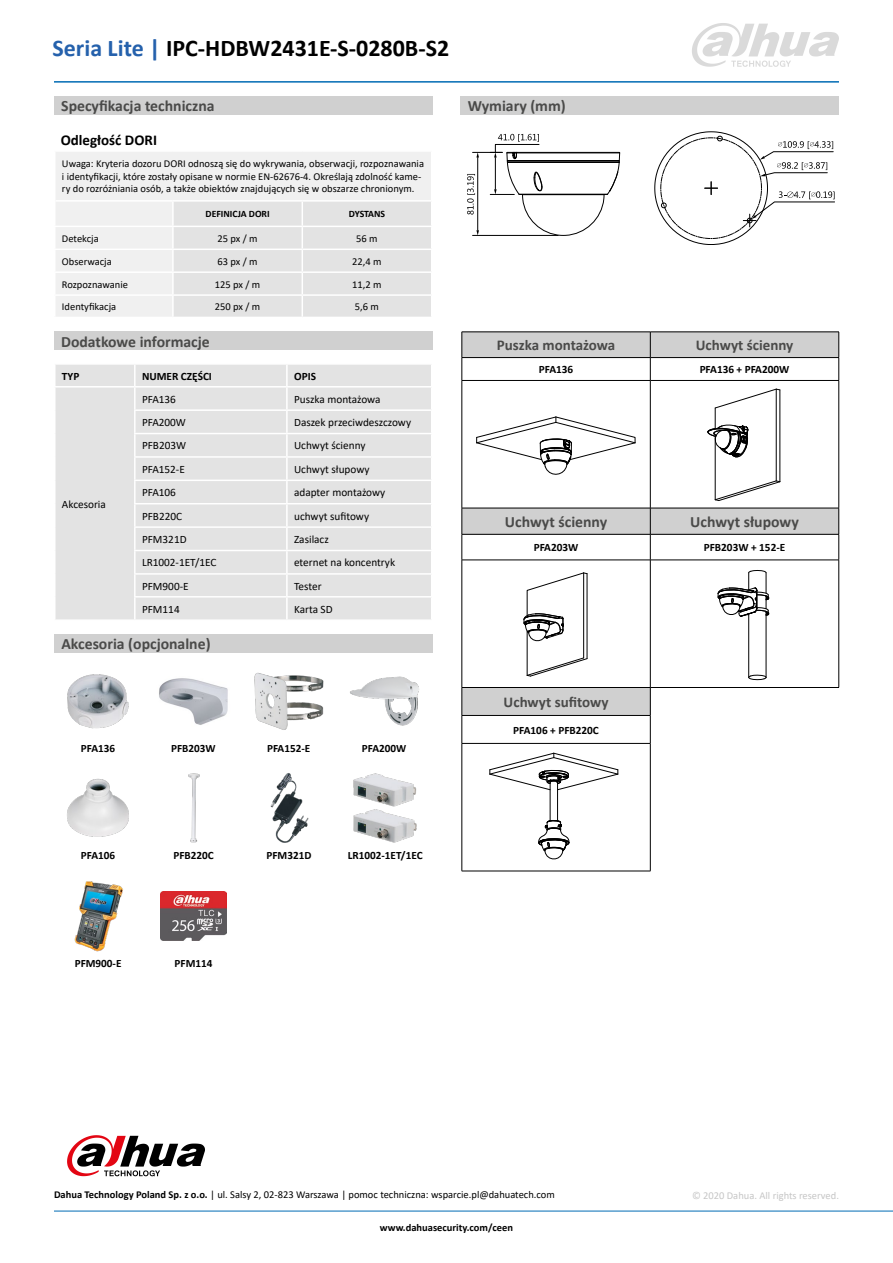
<style>
.page{position:relative;width:893px;height:1263px;background:#fff}
.page>*{position:absolute;margin:0;border:0;box-sizing:border-box;transform-origin:0 0}
.t1{font:700 24px "Calibri";color:#000}
.t2{font:700 15.75px "Calibri";color:#4a4a49}
.t3{font:700 15px "Calibri";color:#4a4a49}
.t4{font:700 15px "Calibri";color:#000}
.t5{font:11.25px "Calibri";color:#000}
.t6{font:700 11.25px "Calibri";color:#000}
.t7{font:10.5px/12.6px "Calibri";color:#000}
.t8{font:10.5px "Calibri";color:#c6c6c6}
.t9{font:700 10.5px "Calibri";color:#000}
.t10{font:700 9.75px "Calibri";color:#000}
.s1{color:#2561ac}
.s2{font-weight:700}
</style>
<div class="page">
<hr style="left:54px;top:81px;width:785px;height:2px;background:#006bb4">
<svg style="left:692px;top:23px;width:147px;height:44px"></svg>
<svg style="left:67px;top:1135px;width:138px;height:41px"></svg>
<hr style="left:54px;top:1211px;width:839px;height:1px;background:#006bb4">
<div style="left:54px;top:634px;width:379px;height:18px;background:#d0d0d0"></div>
<div style="left:460px;top:96px;width:379px;height:18px;background:#d0d0d0"></div>
<svg style="left:655px;top:132px;width:180px;height:113px"></svg>
<svg style="left:467px;top:134px;width:153px;height:102px"></svg>
<img style="left:67px;top:674px;width:62px;height:55px">
<img style="left:159px;top:678px;width:69px;height:47px">
<img style="left:254px;top:672px;width:70px;height:58px">
<img style="left:350px;top:676px;width:69px;height:50px">
<svg style="left:55px;top:365px;width:376px;height:254px;background:#e4e4e4"></svg>
<div style="left:54px;top:332px;width:378px;height:18px;background:#d0d0d0"></div>
<div style="left:462px;top:508px;width:188px;height:26px;background:#d0d0d0"></div>
<div style="left:650px;top:508px;width:189px;height:26px;background:#d0d0d0"></div>
<div style="left:462px;top:687px;width:188px;height:28px;background:#d0d0d0"></div>
<svg style="left:462px;top:332px;width:377px;height:48px"></svg>
<hr style="left:462px;top:508px;width:188px;height:1px;background:#000">
<hr style="left:650px;top:508px;width:189px;height:1px;background:#000">
<hr style="left:462px;top:534px;width:188px;height:1px;background:#000">
<svg style="left:462px;top:508px;width:1px;height:52px"></svg>
<hr style="left:650px;top:534px;width:189px;height:1px;background:#000">
<svg style="left:650px;top:508px;width:1px;height:52px"></svg>
<svg style="left:838px;top:508px;width:1px;height:52px"></svg>
<hr style="left:462px;top:560px;width:1px;height:127px;background:#000">
<hr style="left:650px;top:560px;width:1px;height:127px;background:#000">
<hr style="left:462px;top:687px;width:188px;height:1px;background:#000">
<hr style="left:650px;top:687px;width:189px;height:1px;background:#000">
<hr style="left:462px;top:715px;width:188px;height:1px;background:#000">
<svg style="left:462px;top:688px;width:1px;height:55px"></svg>
<svg style="left:650px;top:688px;width:1px;height:55px"></svg>
<hr style="left:462px;top:744px;width:1px;height:127px;background:#000">
<hr style="left:650px;top:744px;width:1px;height:127px;background:#000">
<hr style="left:462px;top:871px;width:188px;height:1px;background:#000">
<hr style="left:462px;top:380px;width:188px;height:1px;background:#000">
<hr style="left:462px;top:381px;width:1px;height:127px;background:#000">
<hr style="left:462px;top:560px;width:188px;height:1px;background:#000">
<hr style="left:650px;top:560px;width:189px;height:1px;background:#000">
<hr style="left:462px;top:743px;width:188px;height:1px;background:#000">
<hr style="left:650px;top:380px;width:189px;height:1px;background:#000">
<hr style="left:650px;top:381px;width:1px;height:127px;background:#000">
<hr style="left:838px;top:381px;width:1px;height:127px;background:#000">
<hr style="left:838px;top:560px;width:1px;height:127px;background:#000">
<svg style="left:476px;top:417px;width:159px;height:58px"></svg>
<hr style="left:527px;top:631px;width:1px;height:44px;background:#000">
<hr style="left:583px;top:573px;width:1px;height:85px;background:#000">
<hr style="left:587px;top:574px;width:1px;height:85px;background:#000">
<svg style="left:524px;top:573px;width:63px;height:70px"></svg>
<svg style="left:527px;top:658px;width:60px;height:18px"></svg>
<svg style="left:490px;top:753px;width:129px;height:37px"></svg>
<svg style="left:538px;top:820px;width:32px;height:40px"></svg>
<hr style="left:550px;top:782px;width:1px;height:39px;background:#000">
<hr style="left:557px;top:782px;width:1px;height:39px;background:#000">
<hr style="left:748px;top:614px;width:1px;height:63px;background:#000">
<hr style="left:766px;top:611px;width:1px;height:66px;background:#000">
<svg style="left:748px;top:675px;width:18px;height:5px"></svg>
<svg style="left:717px;top:570px;width:52px;height:47px"></svg>
<hr style="left:780px;top:390px;width:1px;height:92px;background:#000">
<svg style="left:705px;top:389px;width:75px;height:172px"></svg>
<img style="left:67px;top:778px;width:62px;height:59px">
<img style="left:353px;top:773px;width:64px;height:70px">
<img style="left:188px;top:773px;width:12px;height:70px">
<img style="left:74px;top:881px;width:49px;height:70px">
<img style="left:270px;top:773px;width:39px;height:70px">
<img style="left:161px;top:892px;width:66px;height:48px">
<div style="left:56px;top:152px;width:375px;height:142px;background:#f0f0f0"></div>
<div style="left:55px;top:295px;width:118px;height:22px;background:#f0f0f0"></div>
<hr style="left:172px;top:202px;width:2px;height:24px;background:#fff">
<hr style="left:54px;top:226px;width:119px;height:1px;background:#fff">
<hr style="left:172px;top:227px;width:2px;height:22px;background:#fff">
<hr style="left:54px;top:249px;width:119px;height:1px;background:#fff">
<hr style="left:172px;top:250px;width:2px;height:21px;background:#fff">
<hr style="left:54px;top:271px;width:119px;height:2px;background:#fff">
<hr style="left:172px;top:273px;width:2px;height:21px;background:#fff">
<hr style="left:54px;top:294px;width:119px;height:2px;background:#fff">
<hr style="left:54px;top:296px;width:2px;height:21px;background:#fff">
<hr style="left:172px;top:296px;width:2px;height:21px;background:#fff">
<svg style="left:173px;top:202px;width:258px;height:115px;background:#e4e4e4"></svg>
<hr style="left:172px;top:200px;width:130px;height:2px;background:#fff">
<hr style="left:302px;top:200px;width:130px;height:2px;background:#fff">
<hr style="left:56px;top:200px;width:116px;height:2px;background:#fff">
<div style="left:54px;top:96px;width:378px;height:18px;background:#d0d0d0"></div>
<h1 class="t1" style="left:53px;top:31px;width:398px"><span class="s1">Seria Lite |</span> IPC-HDBW2431E-S-0280B-S2</h1>
<h2 class="t2" style="left:61px;top:95px;width:155px">Specyfikacja techniczna</h2>
<h3 class="t4" style="left:61px;top:129px;width:98px">Odległość DORI</h3>
<p class="t7" style="left:62px;top:157px;width:364px">Uwaga: Kryteria dozoru DORI odnoszą się do wykrywania, obserwacji, rozpoznawania i identyfikacji, które zostały opisane w normie EN-62676-4. Określają zdolność kame&shy;ry do rozróżniania osób, a także obiektów znajdujących się w obszarze chronionym.</p>
<p class="t10" style="left:206px;top:207px;width:66px">DEFINICJA DORI</p>
<p class="t10" style="left:349px;top:207px;width:38px">DYSTANS</p>
<p class="t7" style="left:62px;top:232px;width:38px">Detekcja</p>
<p class="t7" style="left:218px;top:232px;width:42px">25 px / m</p>
<p class="t7" style="left:356px;top:232px;width:23px">56 m</p>
<p class="t7" style="left:62px;top:255px;width:51px">Obserwacja</p>
<p class="t7" style="left:218px;top:255px;width:42px">63 px / m</p>
<p class="t7" style="left:352px;top:255px;width:31px">22,4 m</p>
<p class="t7" style="left:62px;top:277px;width:68px">Rozpoznawanie</p>
<p class="t7" style="left:215px;top:277px;width:47px">125 px / m</p>
<p class="t7" style="left:352px;top:277px;width:31px">11,2 m</p>
<p class="t7" style="left:62px;top:300px;width:56px">Identyfikacja</p>
<p class="t7" style="left:215px;top:300px;width:47px">250 px / m</p>
<p class="t7" style="left:355px;top:300px;width:26px">5,6 m</p>
<h2 class="t2" style="left:468px;top:95px;width:100px">Wymiary (mm)</h2>
<h2 class="t2" style="left:61px;top:330px;width:150px">Dodatkowe informacje</h2>
<h3 class="t3" style="left:497px;top:335px;width:120px">Puszka montażowa</h3>
<h3 class="t3" style="left:696px;top:335px;width:99px">Uchwyt ścienny</h3>
<p class="t6" style="left:539px;top:362px;width:36px">PFA136</p>
<p class="t6" style="left:700px;top:362px;width:91px">PFA136 + PFA200W</p>
<p class="t6" style="left:62px;top:368px;width:19px">TYP</p>
<p class="t6" style="left:142px;top:368px;width:71px">NUMER CZĘŚCI</p>
<p class="t6" style="left:294px;top:368px;width:23px">OPIS</p>
<p class="t5" style="left:62px;top:496px;width:45px">Akcesoria</p>
<p class="t5" style="left:142px;top:391px;width:35px">PFA136</p>
<p class="t5" style="left:294px;top:391px;width:88px">Puszka montażowa</p>
<p class="t5" style="left:142px;top:414px;width:45px">PFA200W</p>
<p class="t5" style="left:294px;top:414px;width:119px">Daszek przeciwdeszczowy</p>
<p class="t5" style="left:142px;top:438px;width:46px">PFB203W</p>
<p class="t5" style="left:294px;top:438px;width:73px">Uchwyt ścienny</p>
<p class="t5" style="left:142px;top:461px;width:44px">PFA152-E</p>
<p class="t5" style="left:294px;top:461px;width:77px">Uchwyt słupowy</p>
<p class="t5" style="left:142px;top:485px;width:35px">PFA106</p>
<p class="t5" style="left:294px;top:485px;width:93px">adapter montażowy</p>
<p class="t5" style="left:142px;top:508px;width:42px">PFB220C</p>
<p class="t5" style="left:294px;top:508px;width:77px">uchwyt sufitowy</p>
<p class="t5" style="left:142px;top:531px;width:46px">PFM321D</p>
<p class="t5" style="left:294px;top:531px;width:36px">Zasilacz</p>
<p class="t5" style="left:142px;top:555px;width:76px">LR1002-1ET/1EC</p>
<p class="t5" style="left:294px;top:555px;width:103px">eternet na koncentryk</p>
<p class="t5" style="left:142px;top:578px;width:48px">PFM900-E</p>
<p class="t5" style="left:294px;top:578px;width:29px">Tester</p>
<p class="t5" style="left:142px;top:601px;width:39px">PFM114</p>
<p class="t5" style="left:294px;top:601px;width:40px">Karta SD</p>
<h2 class="t2" style="left:61px;top:633px;width:151px">Akcesoria (opcjonalne)</h2>
<p class="t6" style="left:81px;top:741px;width:36px">PFA136</p>
<p class="t6" style="left:171px;top:741px;width:46px">PFB203W</p>
<p class="t6" style="left:267px;top:741px;width:45px">PFA152-E</p>
<p class="t6" style="left:362px;top:741px;width:46px">PFA200W</p>
<p class="t6" style="left:81px;top:847px;width:36px">PFA106</p>
<p class="t6" style="left:173px;top:847px;width:42px">PFB220C</p>
<p class="t6" style="left:348px;top:847px;width:76px">LR1002-1ET/1EC</p>
<p class="t6" style="left:267px;top:847px;width:46px">PFM321D</p>
<p class="t6" style="left:75px;top:955px;width:48px">PFM900-E</p>
<p class="t6" style="left:175px;top:955px;width:39px">PFM114</p>
<h2 class="t2" style="left:505px;top:511px;width:104px">Uchwyt ścienny</h2>
<h2 class="t2" style="left:690px;top:511px;width:110px">Uchwyt słupowy</h2>
<p class="t6" style="left:534px;top:540px;width:46px">PFA203W</p>
<p class="t6" style="left:704px;top:540px;width:83px">PFB203W + 152-E</p>
<h3 class="t3" style="left:504px;top:691px;width:106px">Uchwyt sufitowy</h3>
<p class="t6" style="left:513px;top:722px;width:87px">PFA106 + PFB220C</p>
<p class="t7" style="left:54px;top:1188px;width:502px"><span class="s2">Dahua Technology Poland Sp. z o.o.</span> | ul. Salsy 2, 02-823 Warszawa | pomoc techniczna: wsparcie.pl@dahuatech.com</p>
<p class="t8" style="left:692px;top:1188px;width:148px">© 2020 Dahua. All rights reserved.</p>
<p class="t9" style="left:380px;top:1220px;width:135px">www.dahuasecurity.com/ceen</p>
</div>
